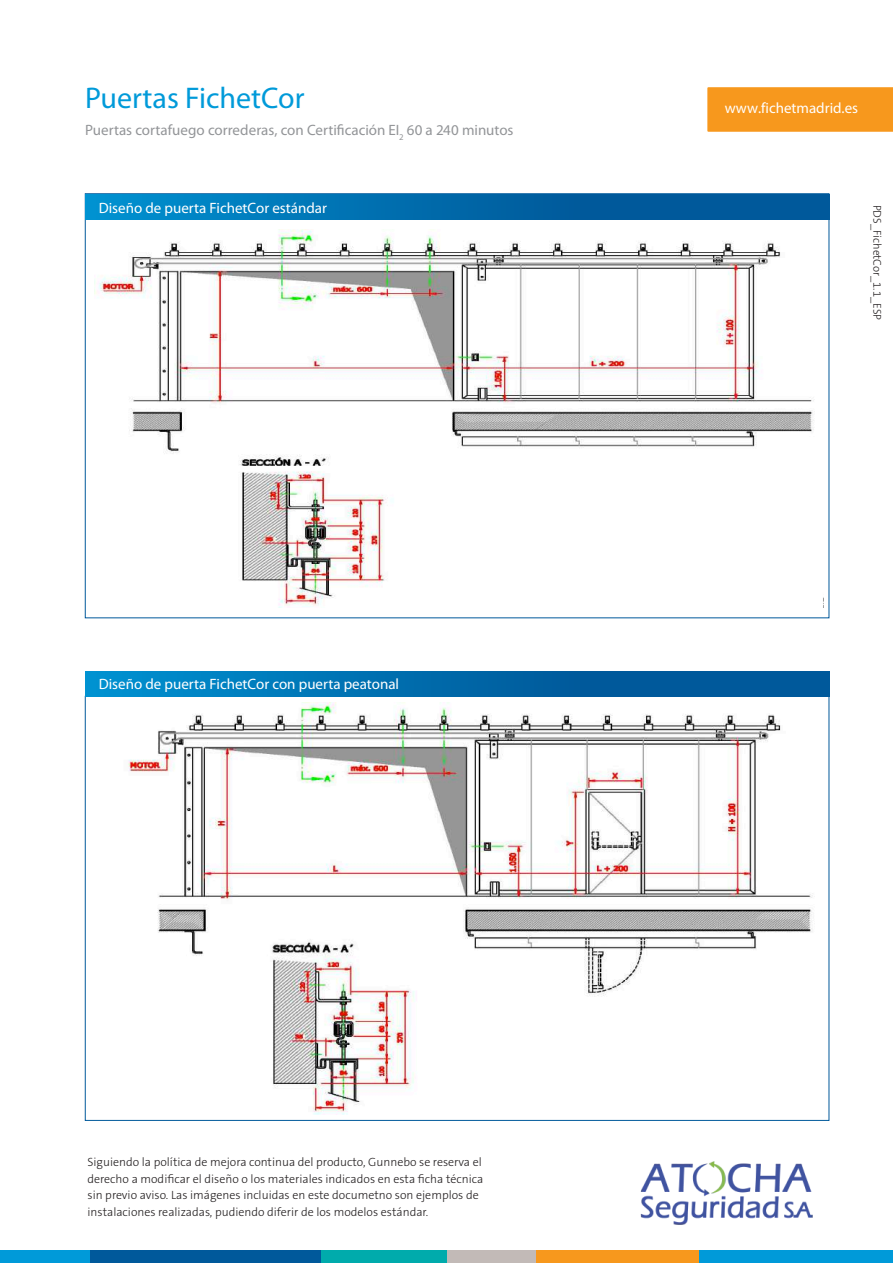
<style>
.page{position:relative;width:893px;height:1263px;background:#fff}
.page>*{position:absolute;margin:0;border:0;box-sizing:border-box;transform-origin:0 0}
.t1{font:30px "Myriad Pro";color:#009ad9}
.t2{font:15px "Myriad Pro";color:#fff}
.t3{font:15px "Myriad Pro";color:#939598}
.t4{font:300 12px/16.5px "The Sans B3";color:#231f20}
.t5{font:300 11.25px "The Sans B3";color:#231f20}
</style>
<div class="page">
<div style="left:85px;top:194px;width:744px;height:25px;background:linear-gradient(to right,#008bcb,#004c8f)"></div>
<div style="left:707px;top:87px;width:186px;height:45px;background:#f7981d"></div>
<div style="left:0;top:1250px;width:90px;height:13px;background:#009ad9"></div>
<div style="left:90px;top:1250px;width:232px;height:13px;background:#00599b"></div>
<div style="left:321px;top:1250px;width:127px;height:13px;background:#00abac"></div>
<div style="left:447px;top:1250px;width:91px;height:13px;background:#c2bab7"></div>
<div style="left:537px;top:1250px;width:164px;height:13px;background:#f7981d"></div>
<div style="left:700px;top:1250px;width:193px;height:13px;background:#009ad9"></div>
<div style="left:85px;top:671px;width:744px;height:26px;background:linear-gradient(to right,#008bcb,#004c8f)"></div>
<img style="left:94px;top:230px;width:720px;height:378px">
<img style="left:128px;top:702px;width:685px;height:412px">
<div style="left:436px;top:554px;width:388px;height:60px;background:#fff"></div>
<img style="left:640px;top:1161px;width:173px;height:64px">
<h1 class="t1" style="left:85px;top:79px;width:221px">Puertas FichetCor</h1>
<p class="t3" style="left:85px;top:120px;width:430px">Puertas cortafuego correderas, con Certificación EI<sub>2</sub> 60 a 240 minutos</p>
<p class="t2" style="left:99px;top:199px;width:230px">Diseño de puerta FichetCor estándar</p>
<p class="t2" style="left:99px;top:675px;width:302px">Diseño de puerta FichetCor con puerta peatonal</p>
<p class="t4" style="left:88px;top:1154px;width:397px">Siguiendo la política de mejora continua del producto, Gunnebo se reserva el derecho a modificar el diseño o los materiales indicados en esta ficha técnica sin previo aviso. Las imágenes incluidas en este documetno son ejemplos de instalaciones realizadas, pudiendo diferir de los modelos estándar.</p>
<p class="t2" style="left:725px;top:99px;width:135px">www.fichetmadrid.es</p>
<p class="t5" style="left:883px;top:205px;width:117px;rotate:90deg">PDS_FichetCor_1.1_ESP</p>
</div>
